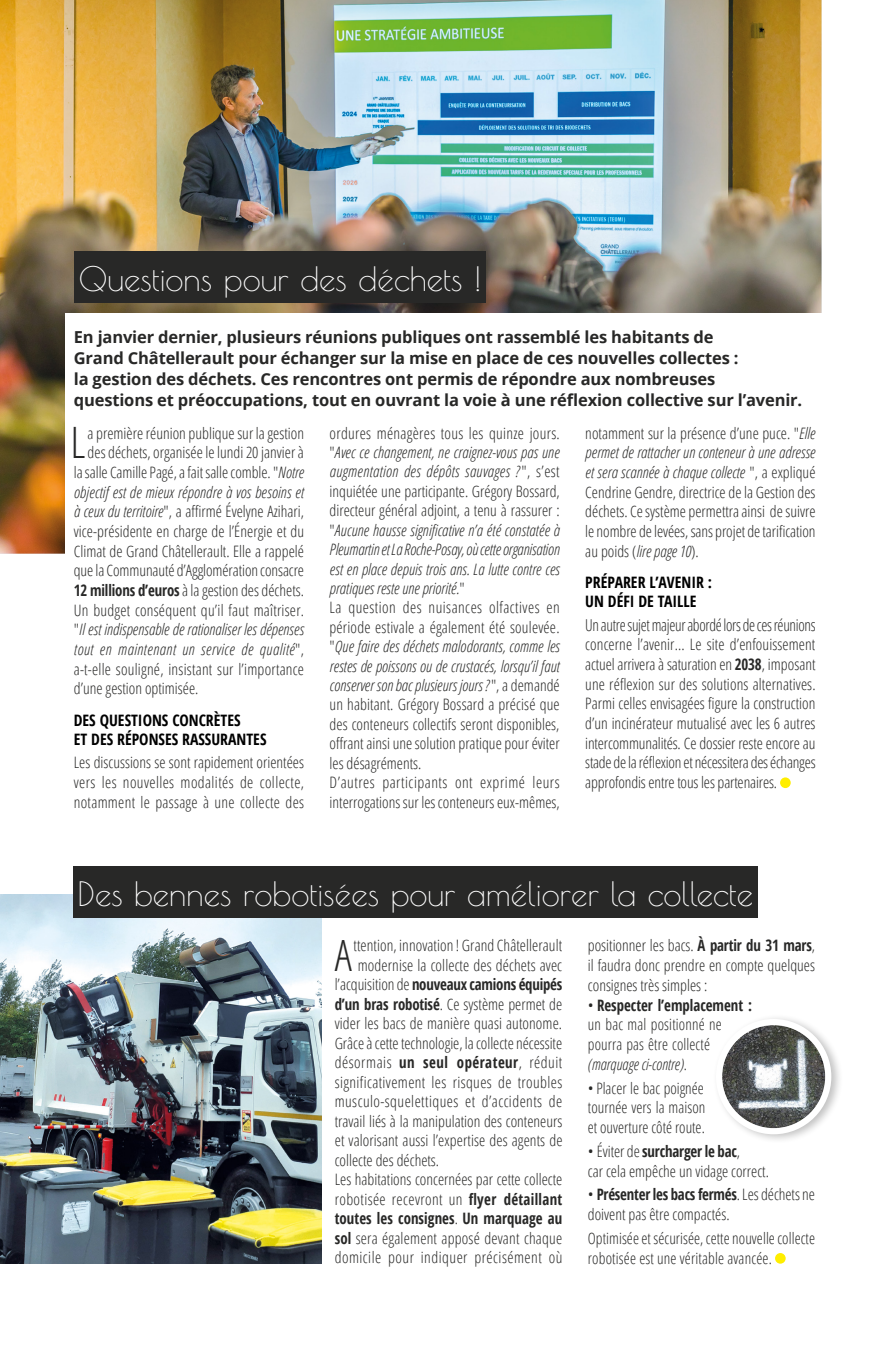
<style>
.page{position:relative;width:885px;height:1361px;background:#fff}
.page>*{position:absolute;margin:0;border:0;box-sizing:border-box;transform-origin:0 0}
.t1{font:300 condensed 43.35px "Open Sans";color:#282827}
.t2{font:300 condensed 43.05px "Open Sans";color:#282827}
.t3{font:33px "Poiret One";color:#fff}
.t4{font:700 16.5px/21px "Open Sans";letter-spacing:-.01em;color:#282827}
.t5{font:300 condensed 16.35px "Open Sans";letter-spacing:-.02em;color:#282827;scale:.94 1}
.t6{font:300 condensed 15.75px/19.6px "Open Sans";letter-spacing:.005em;color:#282827;text-align:justify}
.t7{font:italic 300 condensed 15.75px "Open Sans";letter-spacing:.01em;color:#282827}
.t8{font:300 condensed 15.75px "Open Sans";letter-spacing:.025em;color:#282827}
.t9{font:700 condensed 15.75px/18.8px "Open Sans";color:#000}
.t10{font:300 condensed 15.75px "Open Sans";letter-spacing:.03em;color:#282827}
.t11{font:700 condensed 15.75px "Open Sans";letter-spacing:-.015em;color:#282827;scale:.94 1}
.t12{font:700 condensed 15.75px "Open Sans";letter-spacing:.005em;color:#282827;scale:.94 1}
.s1{font-style:italic}
.s2{font-weight:700}
.s3{font-style:normal}
.s4{font-weight:300}
</style>
<div class="page">
<img style="left:0;top:0;width:821px;height:554px">
<div style="left:74px;top:251px;width:412px;height:51px;background:#282827"></div>
<div style="left:65px;top:314px;width:759px;height:504px;background:#fff"></div>
<div style="left:780px;top:777px;width:10px;height:11px;background:#fe0;border-radius:50%"></div>
<img style="left:0;top:895px;width:378px;height:368px">
<div style="left:73px;top:866px;width:684px;height:51px;background:#282827"></div>
<div style="left:322px;top:918px;width:502px;height:364px;background:#fff"></div>
<div style="left:775px;top:1253px;width:10px;height:10px;background:#fe0;border-radius:50%"></div>
<div style="left:712px;top:1013px;width:131px;height:131px;background:#000;opacity:.25"></div>
<img style="left:722px;top:1025px;width:103px;height:103px;border-radius:52px">
<div style="left:715px;top:1019px;width:116px;height:115px;border:6px solid #fff;border-radius:50%"></div>
<hr style="left:884px;top:0;width:1px;height:1361px;background:#fe0">
<h3 class="t3" style="left:79px;top:259px;width:404px">Questions pour des déchets !</h3>
<p class="t4" style="left:74px;top:326px;width:730px">En janvier dernier, plusieurs réunions publiques ont rassemblé les habitants de<br>Grand Châtellerault pour échanger sur la mise en place de ces nouvelles collectes :<br>la gestion des déchets. Ces rencontres ont permis de répondre aux nombreuses<br>questions et préoccupations, tout en ouvrant la voie à une réflexion collective sur l’avenir.</p>
<h1 class="t1" style="left:70px;top:413px;width:17px">L</h1>
<p class="t6" style="left:88px;top:423px;width:218px">a première réunion publique sur la gestion</p>
<p class="t6" style="left:329px;top:423px;width:232px;text-align:left">ordures ménagères tous les quinze jours. "<span class="s1">Avec ce changement, ne craignez-vous pas une augmentation des dépôts sauvages ?</span> ", s’est inquiétée une participante. Grégory Bossard, directeur général adjoint, a tenu à rassurer : "<span class="s1">Aucune hausse significative n’a été constatée à Pleumartin et La Roche-Posay, où cette organisation est en place depuis trois ans. La lutte contre ces pratiques reste une priorité.</span>"<br>La question des nuisances olfactives en période estivale a également été soulevée. "<span class="s1">Que faire des déchets malodorants, comme les restes de poissons ou de crustacés, lorsqu’il faut conserver son bac plusieurs jours ?</span> ", a demandé un habitant. Grégory Bossard a précisé que des conteneurs collectifs seront disponibles, offrant ainsi une solution pratique pour éviter les désagréments.<br>D’autres participants ont exprimé leurs interrogations sur les conteneurs eux-mêmes,</p>
<p class="t6" style="left:585px;top:422px;width:232px">notamment sur la présence d’une puce. "<span class="s1">Elle permet de rattacher un conteneur à une adresse et sera scannée à chaque collecte</span> ", a expliqué Cendrine Gendre, directrice de la Gestion des déchets. Ce système permettra ainsi de suivre le nombre de levées, sans projet de tarification au poids (<span class="s1">lire page 10</span>).</p>
<p class="t6" style="left:88px;top:442px;width:218px">des déchets, organisée le lundi 20 janvier à</p>
<p class="t6" style="left:74px;top:462px;width:232px">la salle Camille Pagé, a fait salle comble. "<span class="s1">Notre</span></p>
<p class="t7" style="left:74px;top:481px;width:231px">objectif est de mieux répondre à vos besoins et</p>
<p class="t6" style="left:74px;top:501px;width:232px"><span class="s1">à ceux du territoire</span>", a affirmé Évelyne Azihari,</p>
<p class="t6" style="left:74px;top:521px;width:232px">vice-présidente en charge de l’Énergie et du</p>
<p class="t6" style="left:74px;top:540px;width:232px">Climat de Grand Châtellerault. Elle a rappelé</p>
<p class="t6" style="left:74px;top:560px;width:232px">que la Communauté d’Agglomération consacre</p>
<p class="t6" style="left:74px;top:580px;width:232px"><span class="s2">12 millions d’euros</span> à la gestion des déchets.</p>
<p class="t6" style="left:74px;top:599px;width:232px">Un budget conséquent qu’il faut maîtriser.</p>
<p class="t7" style="left:74px;top:619px;width:232px"><span class="s3">"</span>Il est indispensable de rationaliser les dépenses</p>
<p class="t7" style="left:74px;top:638px;width:232px">tout en maintenant un service de qualité<span class="s3">",</span></p>
<p class="t6" style="left:74px;top:658px;width:232px">a-t-elle souligné, insistant sur l’importance</p>
<p class="t6" style="left:74px;top:678px;width:126px">d’une gestion optimisée.</p>
<p class="t9" style="left:74px;top:710px;width:194px">DES QUESTIONS CONCRÈTES<br>ET DES RÉPONSES RASSURANTES</p>
<p class="t6" style="left:74px;top:752px;width:232px">Les discussions se sont rapidement orientées vers les nouvelles modalités de collecte, notamment le passage à une collecte des</p>
<p class="t9" style="left:585px;top:573px;width:128px">PRÉPARER L’AVENIR :<br>UN DÉFI DE TAILLE</p>
<p class="t5" style="left:585px;top:614px;width:246px">Un autre sujet majeur abordé lors de ces réunions</p>
<p class="t6" style="left:585px;top:634px;width:232px">concerne l’avenir... Le site d’enfouissement actuel arrivera à saturation en <span class="s2">2038</span>, imposant une réflexion sur des solutions alternatives.<br>Parmi celles envisagées figure la construction d’un incinérateur mutualisé avec les 6 autres intercommunalités. Ce dossier reste encore au stade de la réflexion et nécessitera des échanges approfondis entre tous les partenaires.</p>
<h3 class="t3" style="left:78px;top:874px;width:677px">Des bennes robotisées pour améliorer la collecte</h3>
<h2 class="t2" style="left:335px;top:926px;width:19px">A</h2>
<p class="t6" style="left:353px;top:935px;width:210px">ttention, innovation ! Grand Châtellerault</p>
<p class="t6" style="left:588px;top:935px;width:229px">positionner les bacs. <span class="s2">À partir du 31 mars</span>, il faudra donc prendre en compte quelques consignes très simples :</p>
<p class="t6" style="left:588px;top:994px;width:166px;text-align:left">• <span class="s2">Respecter l’emplacement : </span>un bac mal positionné ne pourra pas être collecté <span class="s1">(marquage ci-contre)</span>.</p>
<p class="t6" style="left:588px;top:1077px;width:119px">• Placer le bac poignée tournée vers la maison et ouverture côté route.</p>
<p class="t6" style="left:588px;top:1141px;width:182px">• Éviter de <span class="s2">surcharger le bac</span>,<br>car cela empêche un vidage correct.</p>
<p class="t6" style="left:588px;top:1184px;width:229px">• <span class="s2">Présenter les bacs fermés</span>. Les déchets ne doivent pas être compactés.</p>
<p class="t6" style="left:588px;top:1228px;width:229px">Optimisée et sécurisée, cette nouvelle collecte robotisée est une véritable avancée.</p>
<p class="t6" style="left:358px;top:955px;width:206px">modernise la collecte des déchets avec</p>
<p class="t11" style="left:335px;top:973px;width:244px"><span class="s4">l’acquisition de</span> nouveaux camions équipés</p>
<p class="t6" style="left:335px;top:994px;width:229px"><span class="s2">d’un bras robotisé</span>. Ce système permet de</p>
<p class="t6" style="left:335px;top:1013px;width:229px">vider les bacs de manière quasi autonome.</p>
<p class="t6" style="left:335px;top:1033px;width:229px">Grâce à cette technologie, la collecte nécessite</p>
<p class="t10" style="left:335px;top:1052px;width:229px">désormais <span class="s2">un seul opérateur</span>, réduit</p>
<p class="t8" style="left:335px;top:1071px;width:229px">significativement les risques de troubles</p>
<p class="t8" style="left:335px;top:1091px;width:229px">musculo-squelettiques et d’accidents de</p>
<p class="t6" style="left:335px;top:1111px;width:229px">travail liés à la manipulation des conteneurs</p>
<p class="t6" style="left:335px;top:1130px;width:229px">et valorisant aussi l’expertise des agents de</p>
<p class="t6" style="left:335px;top:1150px;width:106px">collecte des déchets.</p>
<p class="t6" style="left:335px;top:1169px;width:229px">Les habitations concernées par cette collecte</p>
<p class="t8" style="left:335px;top:1188px;width:229px">robotisée recevront un <span class="s2">flyer détaillant</span></p>
<p class="t12" style="left:335px;top:1207px;width:243px">toutes les consignes<span class="s4">.</span> Un marquage au</p>
<p class="t6" style="left:335px;top:1228px;width:229px"><span class="s2">sol</span> sera également apposé devant chaque</p>
<p class="t10" style="left:335px;top:1247px;width:229px">domicile pour indiquer précisément où</p>
</div>
